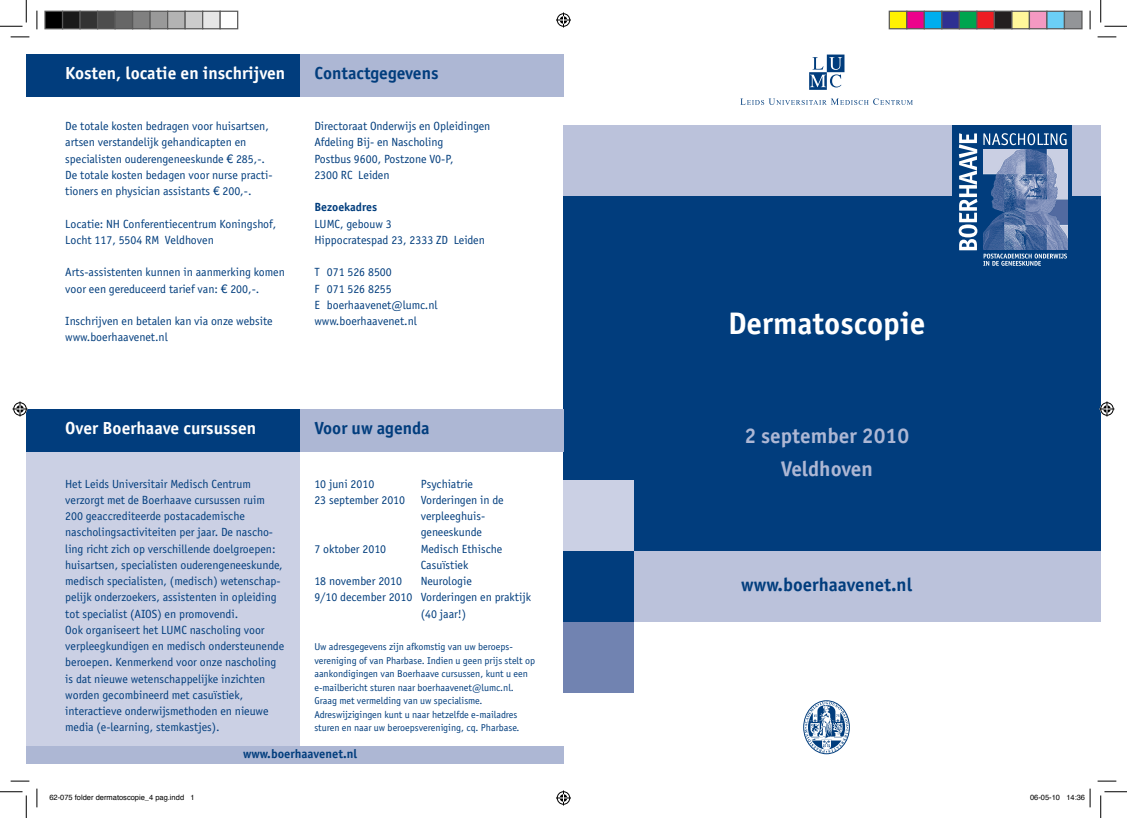
<style>
.page{position:relative;width:1127px;height:818px;background:#fff}
.page>*{position:absolute;margin:0;border:0;box-sizing:border-box;transform-origin:0 0}
.t1{font:700 31.25px "Officina Sans";color:#fff}
.t2{font:700 21.25px/32.5px "Officina Sans";color:#adb7d4;text-align:center}
.t3{font:700 18.75px "Officina Sans";color:#013d7d}
.t4{font:700 17.5px "Officina Sans";color:#fff}
.t5{font:700 17.5px "Officina Sans";color:#013d7d}
.t6{font:700 12.5px "Officina Sans";color:#013d7d}
.t7{font:11.88px/16.2px "Officina Sans";color:#013d7d}
.t8{font:700 11.88px "Officina Sans";color:#013d7d}
.t9{font:10px/13.5px "Officina Sans";color:#013d7d}
.t10{font:7.5px "Helvetica";color:#000}
.s1{font-family:"LT Euro Money"}
</style>
<div class="page">
<div style="left:26px;top:439px;width:274px;height:309px;background:#cbd0e4"></div>
<div style="left:563px;top:196px;width:537px;height:355px;background:#013d7d"></div>
<div style="left:563px;top:551px;width:537px;height:71px;background:#bbc2db"></div>
<div style="left:563px;top:125px;width:537px;height:71px;background:#bbc2db"></div>
<div style="left:563px;top:622px;width:71px;height:70px;background:#7183b1"></div>
<div style="left:26px;top:55px;width:274px;height:42px;background:#013d7d"></div>
<div style="left:300px;top:55px;width:263px;height:42px;background:#adb7d4"></div>
<div style="left:26px;top:409px;width:274px;height:42px;background:#013d7d"></div>
<div style="left:300px;top:409px;width:263px;height:42px;background:#adb7d4"></div>
<div style="left:563px;top:551px;width:71px;height:71px;background:#013d7d"></div>
<div style="left:563px;top:480px;width:71px;height:71px;background:#cbd0e4"></div>
<div style="left:26px;top:746px;width:537px;height:17px;background:#adb7d4"></div>
<svg style="left:809px;top:55px;width:35px;height:35px"></svg>
<svg style="left:740px;top:98px;width:172px;height:7px"></svg>
<svg style="left:804px;top:701px;width:44px;height:52px"></svg>
<div style="left:952px;top:125px;width:119px;height:143px;background:#013d7d"></div>
<svg style="left:958px;top:133px;width:19px;height:117px"></svg>
<svg style="left:983px;top:254px;width:83px;height:12px"></svg>
<svg style="left:983px;top:133px;width:83px;height:12px"></svg>
<img style="left:983px;top:149px;width:83px;height:100px">
<svg style="left:11px;top:36px;width:18px;height:2px"></svg>
<svg style="left:1097px;top:36px;width:18px;height:2px"></svg>
<svg style="left:11px;top:780px;width:18px;height:2px"></svg>
<svg style="left:1097px;top:780px;width:18px;height:2px"></svg>
<svg style="left:36px;top:11px;width:2px;height:18px"></svg>
<svg style="left:36px;top:788px;width:2px;height:19px"></svg>
<svg style="left:1089px;top:11px;width:1px;height:18px"></svg>
<svg style="left:0;top:0;width:27px;height:27px"></svg>
<svg style="left:0;top:791px;width:27px;height:27px"></svg>
<svg style="left:1100px;top:0;width:26px;height:27px"></svg>
<svg style="left:1100px;top:791px;width:26px;height:27px"></svg>
<svg style="left:556px;top:13px;width:15px;height:15px"></svg>
<svg style="left:556px;top:790px;width:15px;height:15px"></svg>
<svg style="left:13px;top:401px;width:15px;height:15px"></svg>
<svg style="left:1099px;top:401px;width:15px;height:15px"></svg>
<div style="left:45px;top:11px;width:18px;height:18px;background:#000"></div>
<div style="left:44px;top:11px;width:19px;height:18px;border:1px solid #595959"></div>
<div style="left:63px;top:11px;width:17px;height:18px;background:#1a1a1a"></div>
<div style="left:62px;top:11px;width:19px;height:18px;border:1px solid #595959"></div>
<div style="left:80px;top:11px;width:18px;height:18px;background:#333"></div>
<div style="left:79px;top:11px;width:19px;height:18px;border:1px solid #595959"></div>
<div style="left:98px;top:11px;width:17px;height:18px;background:#4d4d4d"></div>
<div style="left:97px;top:11px;width:19px;height:18px;border:1px solid #595959"></div>
<div style="left:115px;top:11px;width:18px;height:18px;background:#666"></div>
<div style="left:114px;top:11px;width:19px;height:18px;border:1px solid #595959"></div>
<div style="left:133px;top:11px;width:17px;height:18px;background:#808080"></div>
<div style="left:132px;top:11px;width:19px;height:18px;border:1px solid #595959"></div>
<div style="left:150px;top:11px;width:18px;height:18px;background:#999"></div>
<div style="left:149px;top:11px;width:19px;height:18px;border:1px solid #595959"></div>
<div style="left:168px;top:11px;width:17px;height:18px;background:#b3b3b3"></div>
<div style="left:167px;top:11px;width:19px;height:18px;border:1px solid #595959"></div>
<div style="left:185px;top:11px;width:18px;height:18px;background:#ccc"></div>
<div style="left:184px;top:11px;width:19px;height:18px;border:1px solid #595959"></div>
<div style="left:203px;top:11px;width:17px;height:18px;background:#e6e6e6"></div>
<div style="left:202px;top:11px;width:19px;height:18px;border:1px solid #595959"></div>
<div style="left:219px;top:11px;width:19px;height:18px;border:1px solid #595959"></div>
<div style="left:889px;top:11px;width:17px;height:18px;background:#fff101"></div>
<div style="left:888px;top:11px;width:19px;height:18px;border:1px solid #595959"></div>
<div style="left:906px;top:11px;width:18px;height:18px;background:#ed028c"></div>
<div style="left:905px;top:11px;width:19px;height:18px;border:1px solid #595959"></div>
<div style="left:924px;top:11px;width:17px;height:18px;background:#00aeef"></div>
<div style="left:923px;top:11px;width:19px;height:18px;border:1px solid #595959"></div>
<div style="left:941px;top:11px;width:18px;height:18px;background:#2e3092"></div>
<div style="left:940px;top:11px;width:19px;height:18px;border:1px solid #595959"></div>
<div style="left:959px;top:11px;width:17px;height:18px;background:#00a54f"></div>
<div style="left:958px;top:11px;width:19px;height:18px;border:1px solid #595959"></div>
<div style="left:976px;top:11px;width:18px;height:18px;background:#ee1d23"></div>
<div style="left:975px;top:11px;width:19px;height:18px;border:1px solid #595959"></div>
<div style="left:994px;top:11px;width:17px;height:18px;background:#231f20"></div>
<div style="left:993px;top:11px;width:19px;height:18px;border:1px solid #595959"></div>
<div style="left:1011px;top:11px;width:18px;height:18px;background:#fff79a"></div>
<div style="left:1010px;top:11px;width:19px;height:18px;border:1px solid #595959"></div>
<div style="left:1029px;top:11px;width:17px;height:18px;background:#f499c2"></div>
<div style="left:1028px;top:11px;width:19px;height:18px;border:1px solid #595959"></div>
<div style="left:1046px;top:11px;width:18px;height:18px;background:#6bcff6"></div>
<div style="left:1045px;top:11px;width:19px;height:18px;border:1px solid #595959"></div>
<div style="left:1064px;top:11px;width:17px;height:18px;background:#939598"></div>
<div style="left:1063px;top:11px;width:19px;height:18px;border:1px solid #595959"></div>
<svg style="left:1089px;top:788px;width:1px;height:19px"></svg>
<h3 class="t4" style="left:65px;top:62px;width:221px">Kosten, locatie en inschrijven</h3>
<h3 class="t5" style="left:314px;top:62px;width:126px">Contactgegevens</h3>
<p class="t7" style="left:65px;top:118px;width:209px">De totale kosten bedragen voor huisartsen, artsen verstandelijk gehandicapten en specialisten ouderengeneeskunde <span class="s1">5</span> 285,-.<br>De totale kosten bedagen voor nurse practi&shy;tioners en physician assistants <span class="s1">5</span> 200,-.</p>
<p class="t7" style="left:65px;top:216px;width:212px">Locatie: NH Conferentiecentrum Koningshof,<br>Locht 117, 5504 RM Veldhoven</p>
<p class="t7" style="left:65px;top:264px;width:221px">Arts-assistenten kunnen in aanmerking komen voor een gereduceerd tarief van: <span class="s1">5</span> 200,-.</p>
<p class="t7" style="left:65px;top:313px;width:209px">Inschrijven en betalen kan via onze website www.boerhaavenet.nl</p>
<p class="t7" style="left:314px;top:118px;width:177px">Directoraat Onderwijs en Opleidingen<br>Afdeling Bij- en Nascholing<br>Postbus 9600, Postzone V0-P,<br>2300 RC Leiden</p>
<p class="t8" style="left:314px;top:200px;width:64px">Bezoekadres</p>
<p class="t7" style="left:314px;top:216px;width:172px">LUMC, gebouw 3<br>Hippocratespad 23, 2333 ZD Leiden</p>
<p class="t7" style="left:314px;top:264px;width:125px">T 071 526 8500<br>F 071 526 8255<br>E boerhaavenet@lumc.nl www.boerhaavenet.nl</p>
<h3 class="t4" style="left:65px;top:417px;width:192px">Over Boerhaave cursussen</h3>
<h3 class="t5" style="left:314px;top:417px;width:117px">Voor uw agenda</h3>
<p class="t7" style="left:65px;top:476px;width:220px">Het Leids Universitair Medisch Centrum verzorgt met de Boerhaave cursussen ruim 200 geaccrediteerde postacademische nascholingsactiviteiten per jaar. De nascho&shy;ling richt zich op verschillende doelgroepen: huisartsen, specialisten ouderengeneeskunde, medisch specialisten, (medisch) wetenschap&shy;pelijk onderzoekers, assistenten in opleiding tot specialist (AIOS) en promovendi.<br>Ook organiseert het LUMC nascholing voor verpleegkundigen en medisch ondersteunende beroepen. Kenmerkend voor onze nascholing is dat nieuwe wetenschappelijke inzichten worden gecombineerd met casuïstiek, interactieve onderwijsmethoden en nieuwe media (e-learning, stemkastjes).</p>
<p class="t7" style="left:314px;top:475px;width:61px">10 juni 2010</p>
<p class="t7" style="left:420px;top:475px;width:54px">Psychiatrie</p>
<p class="t7" style="left:314px;top:492px;width:92px">23 september 2010</p>
<p class="t7" style="left:420px;top:492px;width:84px">Vorderingen in de verpleeghuis&shy;geneeskunde</p>
<p class="t7" style="left:314px;top:540px;width:73px">7 oktober 2010</p>
<p class="t7" style="left:420px;top:540px;width:83px">Medisch Ethische<br>Casuïstiek</p>
<p class="t7" style="left:314px;top:573px;width:89px">18 november 2010</p>
<p class="t7" style="left:420px;top:573px;width:53px">Neurologie</p>
<p class="t7" style="left:314px;top:589px;width:218px">9/10 december 2010 Vorderingen en praktijk</p>
<p class="t7" style="left:420px;top:605px;width:47px">(40 jaar!)</p>
<p class="t9" style="left:314px;top:640px;width:222px">Uw adresgegevens zijn afkomstig van uw beroeps&shy;vereniging of van Pharbase. Indien u geen prijs stelt op aankondigingen van Boerhaave cursussen, kunt u een e-mailbericht sturen naar boerhaavenet@lumc.nl.<br>Graag met vermelding van uw specialisme.<br>Adreswijzigingen kunt u naar hetzelfde e-mailadres sturen en naar uw beroepsvereniging, cq. Pharbase.</p>
<p class="t6" style="left:243px;top:746px;width:115px">www.boerhaavenet.nl</p>
<h1 class="t1" style="left:727px;top:303px;width:199px">Dermatoscopie</h1>
<h2 class="t2" style="left:744px;top:420px;width:166px">2 september 2010<br>Veldhoven</h2>
<h3 class="t3" style="left:741px;top:573px;width:172px">www.boerhaavenet.nl</h3>
<p class="t10" style="left:49px;top:791px;width:147px">62-075 folder dermatoscopie_4 pag.indd 1</p>
<p class="t10" style="left:1029px;top:791px;width:57px">06-05-10 14:36</p>
</div>
